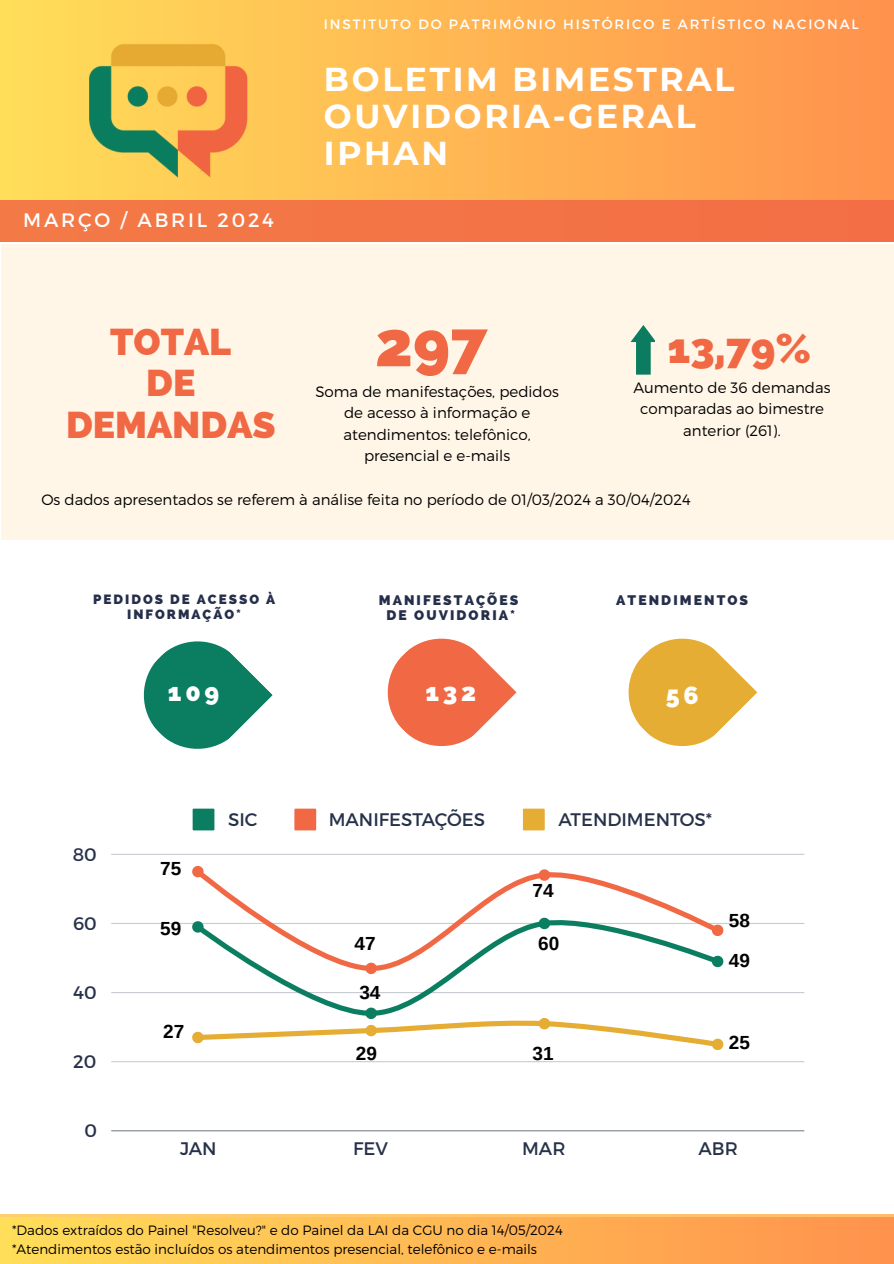
<style>
.page{position:relative;width:894px;height:1264px;background:#fff}
.page>*{position:absolute;margin:0;border:0;box-sizing:border-box;transform-origin:0 0}
.t1{font:800 63px "Raleway";color:#f16844}
.t2{font:800 41.85px "Raleway";color:#f16844}
.t3{font:800 37.35px/41.7px "Raleway";color:#f16844;text-align:center}
.t4{font:700 33px/37.2px "Montserrat";letter-spacing:.08em;color:#fff}
.t5{font:800 24.9px "Raleway";letter-spacing:.15em;color:#fff}
.t6{font:19.5px "Montserrat";letter-spacing:.14em;color:#fff}
.t7{font:700 19.05px "Arimo";color:#010101}
.t8{font:18.15px "Montserrat";color:#27324a}
.t9{font:300 15px/21.3px "Montserrat";color:#000;text-align:center}
.t10{font:800 13.8px "Raleway";letter-spacing:.15em;color:#252e4a}
.t11{font:300 13.5px "Montserrat";color:#000}
.t12{font:13.5px "Montserrat";letter-spacing:.14em;color:#fff}
.t13{font:800 13.35px/14.5px "Raleway";letter-spacing:.15em;color:#252e4a;text-align:center}
</style>
<div class="page">
<div style="left:0;top:0;width:893px;height:1263px;background:linear-gradient(to right,#ffde5a,#ff924d)"></div>
<div style="left:0;top:200px;width:893px;height:44px;background:#f37446"></div>
<div style="left:0;top:242px;width:893px;height:971px;background:#fff"></div>
<div style="left:1px;top:244px;width:892px;height:295px;background:#fff6e7"></div>
<svg style="left:630px;top:325px;width:24px;height:49px"></svg>
<svg style="left:143px;top:641px;width:130px;height:108px"></svg>
<svg style="left:387px;top:638px;width:129px;height:108px"></svg>
<svg style="left:628px;top:638px;width:129px;height:108px"></svg>
<svg style="left:192px;top:808px;width:22px;height:22px"></svg>
<svg style="left:294px;top:808px;width:22px;height:22px"></svg>
<svg style="left:522px;top:808px;width:22px;height:22px"></svg>
<hr style="left:111px;top:1130px;width:693px;height:1px;background:#9a9faa">
<hr style="left:111px;top:1061px;width:693px;height:1px;background:#cfd1d7">
<hr style="left:111px;top:992px;width:693px;height:1px;background:#c8cbd1">
<hr style="left:111px;top:922px;width:693px;height:2px;background:#27324a;opacity:.25">
<hr style="left:111px;top:853px;width:693px;height:2px;background:#27324a;opacity:.25">
<svg style="left:192px;top:866px;width:531px;height:184px"></svg>
<img style="left:41px;top:32px;width:232px;height:165px">
<p class="t12" style="left:324px;top:16px;width:536px">INSTITUTO DO PATRIMÔNIO HISTÓRICO E ARTÍSTICO NACIONAL</p>
<p class="t6" style="left:23px;top:207px;width:252px">MARÇO / ABRIL 2024</p>
<h4 class="t4" style="left:324px;top:60px;width:412px">BOLETIM BIMESTRAL<br>OUVIDORIA-GERAL<br>IPHAN</h4>
<p class="t3" style="left:66px;top:321px;width:211px">TOTAL<br>DE<br>DEMANDAS</p>
<p class="t1" style="left:375px;top:307px;width:114px">297</p>
<p class="t9" style="left:315px;top:380px;width:245px">Soma de manifestações, pedidos de acesso à informação e atendimentos: telefônico, presencial e e-mails</p>
<p class="t2" style="left:667px;top:323px;width:145px">13,79%</p>
<h2 class="t9" style="left:633px;top:376px;width:198px">Aumento de 36 demandas comparadas ao bimestre anterior (261).</h2>
<p class="t9" style="left:41px;top:488px;width:651px">Os dados apresentados se referem à análise feita no período de 01/03/2024 a 30/04/2024</p>
<p class="t13" style="left:93px;top:592px;width:183px">PEDIDOS DE ACESSO À<br>INFORMAÇÃO*</p>
<p class="t10" style="left:378px;top:591px;width:141px">MANIFESTAÇÕES</p>
<h5 class="t10" style="left:386px;top:607px;width:130px">DE OUVIDORIA*</h5>
<p class="t5" style="left:168px;top:677px;width:53px">109</p>
<p class="t5" style="left:425px;top:677px;width:52px">132</p>
<p class="t10" style="left:616px;top:591px;width:133px">ATENDIMENTOS</p>
<p class="t5" style="left:665px;top:680px;width:34px">56</p>
<p class="t8" style="left:73px;top:842px;width:25px">80</p>
<p class="t8" style="left:73px;top:911px;width:25px">60</p>
<p class="t8" style="left:73px;top:980px;width:25px">40</p>
<p class="t8" style="left:73px;top:1049px;width:25px">20</p>
<p class="t8" style="left:84px;top:1118px;width:14px">0</p>
<p class="t7" style="left:160px;top:857px;width:23px">75</p>
<p class="t7" style="left:160px;top:918px;width:23px">59</p>
<p class="t7" style="left:163px;top:1020px;width:23px">27</p>
<p class="t8" style="left:228px;top:807px;width:31px">SIC</p>
<p class="t8" style="left:328px;top:807px;width:158px">MANIFESTAÇÕES</p>
<p class="t8" style="left:558px;top:807px;width:155px">ATENDIMENTOS*</p>
<h5 class="t7" style="left:354px;top:932px;width:23px">47</h5>
<h6 class="t7" style="left:359px;top:982px;width:23px">34</h6>
<p class="t7" style="left:356px;top:1042px;width:23px">29</p>
<p class="t7" style="left:532px;top:879px;width:23px">74</p>
<p class="t7" style="left:538px;top:932px;width:23px">60</p>
<p class="t7" style="left:532px;top:1042px;width:23px">31</p>
<p class="t7" style="left:728px;top:910px;width:23px">58</p>
<p class="t7" style="left:728px;top:949px;width:23px">49</p>
<p class="t7" style="left:728px;top:1031px;width:23px">25</p>
<p class="t8" style="left:180px;top:1136px;width:38px">JAN</p>
<p class="t8" style="left:353px;top:1136px;width:36px">FEV</p>
<p class="t8" style="left:522px;top:1136px;width:45px">MAR</p>
<p class="t8" style="left:698px;top:1136px;width:41px">ABR</p>
<h3 class="t11" style="left:12px;top:1221px;width:552px">*Dados extraídos do Painel "Resolveu?" e do Painel da LAI da CGU no dia 14/05/2024</h3>
<h1 class="t11" style="left:12px;top:1240px;width:526px">*Atendimentos estão incluídos os atendimentos presencial, telefônico e e-mails</h1>
</div>
